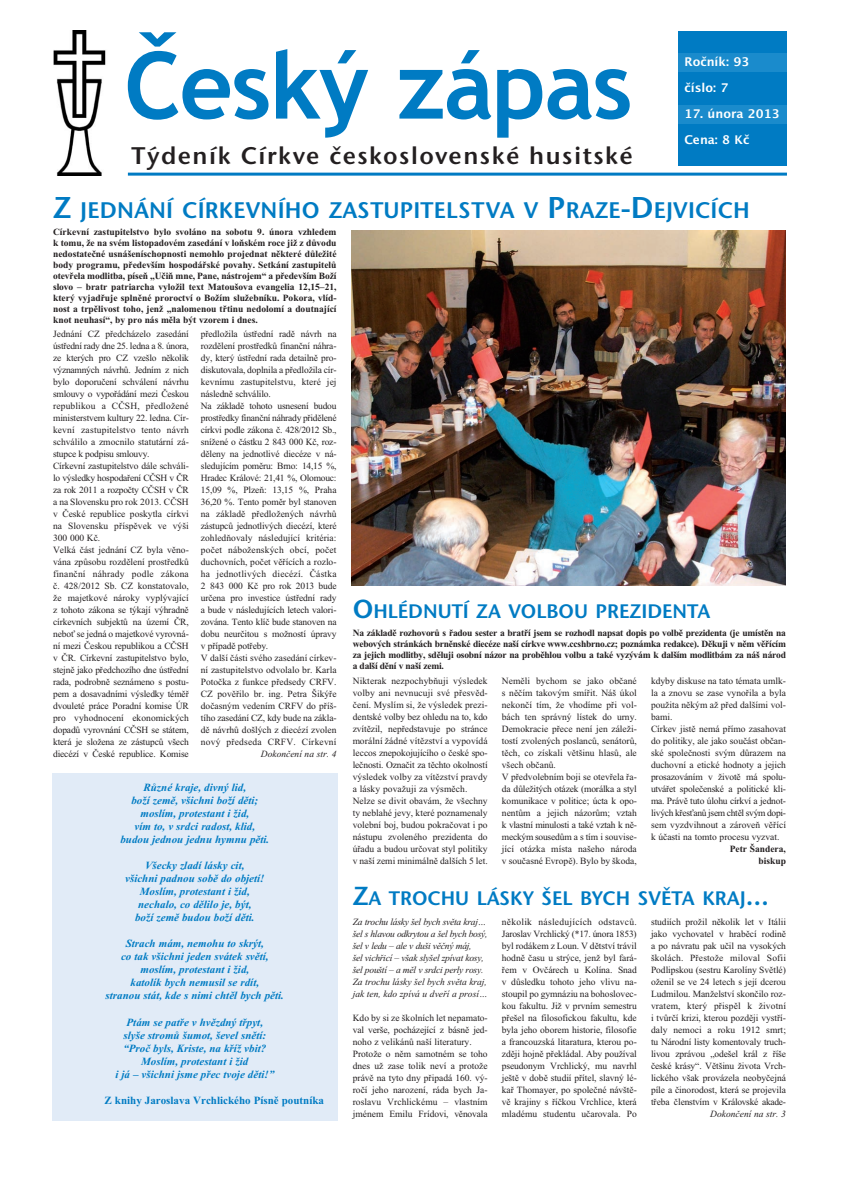
<style>
.page{position:relative;width:843px;height:1192px;background:#fff}
.page>*{position:absolute;margin:0;border:0;box-sizing:border-box;transform-origin:0 0}
.t1{font:700 93px "Trebuchet MS";letter-spacing:-.02em;color:#007bc3}
.t2{font:24px "Stone Sans Sem ITCTT Semi";letter-spacing:.06em;color:#231f20}
.t3{font:22.5px "Stone Sans Sem ITCTT Semi";letter-spacing:.01em;color:#007bc3}
.t4{font:19.5px "Stone Sans Sem ITCTT Semi";color:#007bc3}
.t5{font:700 12px/26px "Lucida Grande";color:#fff}
.t6{font:italic 700 11px/13px "Times New Roman";color:#007bc3;text-align:center}
.t7{font:700 11px "Times New Roman";color:#007bc3}
.t8{font:9.5px/12px "Times New Roman";letter-spacing:-.005em;color:#231f20}
.t9{font:700 9.5px/11px "Times New Roman";color:#231f20;text-align:justify}
.t10{font:italic 9.5px/12px "Times New Roman";letter-spacing:-.025em;color:#231f20}
.t11{font:italic 9.5px "Times New Roman";color:#231f20}
.s1{font-size:30px}
.s2{font-size:26px}
</style>
<div class="page">
<div style="left:677px;top:31px;width:109px;height:134px;background:#007bc3"></div>
<div style="left:678px;top:53px;width:108px;height:19px;background:#1a8bcc"></div>
<div style="left:678px;top:105px;width:108px;height:19px;background:#1a8bcc"></div>
<hr style="left:128px;top:173px;width:658px;height:3px;background:#007bc3">
<img style="left:53px;top:31px;width:53px;height:144px">
<img style="left:351px;top:230px;width:434px;height:355px">
<div style="left:52px;top:773px;width:285px;height:348px;background:#e1ebf7"></div>
<h1 class="t1" style="left:124px;top:32px;width:510px">Český zápas</h1>
<h2 class="t2" style="left:132px;top:141px;width:502px">Týdeník Církve československé husitské</h2>
<p class="t5" style="left:684px;top:49px;width:66px">Ročník: 93 číslo: 7</p>
<p class="t5" style="left:684px;top:101px;width:97px">17. února 2013<br>Cena: 8 Kč</p>
<h3 class="t3" style="left:53px;top:197px;width:698px"><span class="s1">Z</span> JEDNÁNÍ CÍRKEVNÍHO ZASTUPITELSTVA V <span class="s1">P</span>RAZE<span class="s1">-D</span>EJVICÍCH</h3>
<p class="t9" style="left:53px;top:227px;width:285px">Církevní zastupitelstvo bylo svoláno na sobotu 9. února vzhledem k tomu, že na svém listopadovém zasedání v loňském roce již z důvodu nedostatečné usnášeníschopnosti nemohlo projednat některé důležité body programu, především hospodářské povahy. Setkání zastupitelů otevřela modlitba, píseň „Učiň mne, Pane, nástrojem“ a především Boží slovo – bratr patriarcha vyložil text Matoušova evangelia 12,15–21, který vyjadřuje splněné proroctví o Božím služebníku. Pokora, vlíd&shy;nost a trpělivost toho, jenž „nalomenou třtinu nedolomí a doutnající knot neuhasí“, by pro nás měla být vzorem i dnes.</p>
<p class="t8" style="left:53px;top:329px;width:137px">Jednání CZ předcházelo zasedání ústřední rady dne 25. ledna a 8. února, ze kterých pro CZ vzešlo několik významných návrhů. Jedním z nich bylo doporučení schválení návrhu smlouvy o vypořádání mezi Českou republikou a CČSH, předložené ministerstvem kultury 22. ledna. Cír&shy;kevní zastupitelstvo tento návrh schválilo a zmocnilo statutární zá&shy;stupce k podpisu smlouvy.<br>Církevní zastupitelstvo dále schváli&shy;lo výsledky hospodaření CČSH v ČR za rok 2011 a rozpočty CČSH v ČR a na Slovensku pro rok 2013. CČSH v České republice poskytla církvi na Slovensku příspěvek ve výši<br>300 000 Kč.<br>Velká část jednání CZ byla věno&shy;vána způsobu rozdělení prostředků finanční náhrady podle zákona č. 428/2012 Sb. CZ konstatovalo, že majetkové nároky vyplývající z to hoto zákona se týkají výhradně církevních subjektů na území ČR, neboť se jedná o majetkové vyrovná&shy;ní mezi Českou republikou a CČSH v ČR. Církevní zastupitelstvo bylo, stejně jako předchozího dne ústřední rada, podrobně seznámeno s postu&shy;pem a dosavadními výsledky téměř dvouleté práce Poradní komise ÚR pro vyhodnocení ekonomických dopadů vyrovnání CČSH se státem, která je složena ze zástupců všech diecézí v České republice. Komise</p>
<p class="t8" style="left:201px;top:329px;width:137px">předložila ústřední radě návrh na rozdělení prostředků finanční náhra&shy;dy, který ústřední rada detailně pro&shy;diskutovala, doplnila a předložila cír&shy;kevnímu zastupitelstvu, které jej následně schválilo.<br>Na základě tohoto usnesení budou prostředky finanční náhrady přidělené církvi podle zákona č. 428/2012 Sb., snížené o částku 2 843 000 Kč, roz&shy;děleny na jednotlivé diecéze v ná&shy;sledujícím poměru: Brno: 14,15 %, Hradec Králové: 21,41 %, Olomouc:<br>15,09 %, Plzeň: 13,15 %, Praha 36,20 %. Tento poměr byl stanoven na základě předložených návrhů zástupců jednotlivých diecézí, které zohledňovaly následující kritéria: počet náboženských obcí, počet duchovních, počet věřících a rozlo&shy;ha jednotlivých diecézí. Částka 2 843 000 Kč pro rok 2013 bude určena pro investice ústřední rady a bu de v následujících letech valori&shy;zována. Tento klíč bude stanoven na dobu neurčitou s možností úpravy v případě potřeby.<br>V další části své ho zasedání církev&shy;ní zastupitelstvo odvolalo br. Karla Potočka z funkce předsedy CRFV.<br>CZ pověřilo br. ing. Petra Šikýře dočasným vedením CRFV do příš&shy;tího zasedání CZ, kdy bude na zákla&shy;dě návrhů došlých z diecézí zvolen nový předseda CRFV. Církevní</p>
<p class="t11" style="left:261px;top:750px;width:77px">Dokončení na str. 4</p>
<p class="t6" style="left:120px;top:782px;width:150px">Různé kraje, divný lid,<br>boží země, všichni boží děti; moslím, protestant i žid,<br>vím to, v srdci radost, klid, budou jednou jednu hymnu pěti.</p>
<p class="t6" style="left:125px;top:860px;width:141px">Všecky zladí lásky cit,<br>všichni padnou sobě do objetí!<br>Moslím, protestant i žid, nechalo, co dělilo je, být,<br>boží země budou boží děti.</p>
<p class="t6" style="left:106px;top:938px;width:180px">Strach mám, nemohu to skrýt,<br>co tak všichni jeden svátek světí, moslím, protestant i žid,<br>katolík bych nemusil se rdít,<br>stranou stát, kde s nimi chtěl bych pěti.</p>
<p class="t6" style="left:115px;top:1016px;width:160px">Ptám se patře v hvězdný třpyt, slyše stromů šumot, ševel snětí: “Proč byls, Kriste, na kříž vbit?<br>Moslím, protestant i žid<br>i já – všichni jsme přec tvoje děti!”</p>
<p class="t7" style="left:104px;top:1096px;width:221px">Z knihy Jaroslava Vrchlického Písně poutníka</p>
<h3 class="t4" style="left:352px;top:599px;width:359px"><span class="s2">O</span>HLÉDNUTÍ ZA VOLBOU PREZIDENTA</h3>
<p class="t9" style="left:352px;top:628px;width:434px">Na základě rozhovorů s řadou sester a bratří jsem se rozhodl napsat dopis po volbě prezidenta (je umístěn na webových stránkách brněnské diecéze naší církve www.ccshbrno.cz; poznámka redakce). Děkuji v něm věřícím za jejich modlitby, sděluji osobní názor na proběhlou volbu a také vyzývám k dalším modlitbám za náš národ a další dění v naší zemi.</p>
<p class="t8" style="left:352px;top:676px;width:136px">Nikterak nezpochybňuji výsledek volby ani nevnucuji své přesvěd&shy;čení. Myslím si, že výsledek prezi&shy;dentské volby bez ohledu na to, kdo zvítězil, nepředstavuje po stránce morální žádné vítězství a vypovídá leccos znepokojujícího o české spo&shy;lečnosti. Označit za těchto okolností výsledek volby za vítězství pravdy a lásky považuji za výsměch.<br>Nelze se divit obavám, že všechny ty neblahé jevy, které poznamenaly volební boj, budou pokračovat i po nástupu zvoleného prezidenta do úřadu a budou určovat styl politiky v naší zemi minimálně dalších 5 let.</p>
<p class="t8" style="left:501px;top:676px;width:136px">Neměli bychom se jako občané s něčím takovým smířit. Náš úkol nekončí tím, že vhodíme při vol&shy;bách ten správný lístek do urny.<br>Demokracie přece není jen záleži&shy;tostí zvolených poslanců, senátorů, těch, co získali většinu hlasů, ale všech občanů.<br>V předvolebním boji se otevřela řa&shy;da důležitých otázek (morálka a styl komunikace v politice; úcta k opo&shy;nentům a jejich názorům; vztah k vlastní minulosti a také vztah k ně&shy;meckým sousedům a s tím i souvise&shy;jící otázka místa našeho národa v současné Evropě). Bylo by škoda,</p>
<p class="t8" style="left:650px;top:676px;width:136px">kdyby diskuse na tato témata umlk&shy;la a znovu se zase vynořila a byla použita někým až před dalšími vol&shy;bami.<br>Církev jistě nemá přímo zasahovat do politiky, ale jako součást občan&shy;ské společnosti svým důrazem na duchovní a etické hodnoty a jejich prosazováním v životě má spolu - utvářet společenské a politické kli - ma. Právě tuto úlohu církví a jednot&shy;livých křesťanů jsem chtěl svým dopi&shy;sem vyzdvihnout a zároveň věřící k účasti na tomto procesu vyzvat.</p>
<p class="t9" style="left:729px;top:844px;width:58px;line-height:12px;text-align:right">Petr Šandera, biskup</p>
<h3 class="t4" style="left:352px;top:886px;width:418px"><span class="s2">Z</span>A TROCHU LÁSKY ŠEL BYCH SVĚTA KRAJ<span class="s2">…</span></h3>
<p class="t10" style="left:352px;top:917px;width:136px">Za trochu lásky šel bych světa kraj… šel s hlavou odkrytou a šel bych bosý, šel v ledu – ale v duši věčný máj,<br>šel vichřicí – však slyšel zpívat kosy, šel pouští – a měl v srdci perly rosy.<br>Za trochu lásky šel bych světa kraj, jak ten, kdo zpívá u dveří a prosí…</p>
<p class="t8" style="left:352px;top:1013px;width:136px">Kdo by si ze školních let nepamato&shy;val verše, pocházející z básně jed - noho z velikánů naší literatury.<br>Protože o něm samotném se toho dnes už zase tolik neví a protože právě na tyto dny připadá 160. vý&shy;ročí jeho narození, ráda bych Ja&shy;roslavu Vrchlickému – vlastním jménem Emilu Frídovi, věnovala</p>
<p class="t8" style="left:501px;top:917px;width:136px;text-align:justify">několik následujících odstavců.<br>Jaroslav Vrchlický (*17. února 1853) byl rodákem z Loun. V dětství trávil hodně času u strýce, jenž byl fará&shy;řem v Ovčárech u Kolína. Snad v důsledku tohoto jeho vlivu na&shy;stoupil po gymnáziu na bohoslovec&shy;kou fakultu. Již v prvním semestru přešel na filo so fickou fakultu, kde byla jeho oborem historie, filosofie a francouzská litaratura, kterou po&shy;zději hojně překládal. Aby používal pseudonym Vrchlický, mu navrhl ještě v době studií přítel, slavný lé&shy;kař Tho mayer, po společné návště&shy;vě krajiny s říčkou Vrchlice, která mladému studentu učarovala. Po</p>
<p class="t8" style="left:650px;top:917px;width:136px;text-align:justify">studiích prožil několik let v Itálii jako vy cho vatel v hraběcí rodině a po návratu pak učil na vysokých školách. Přestože miloval Sofii Pod lipskou (sestru Karolíny Světlé) oženil se ve 24 letech s její dcerou Ludmilou. Manželství skončilo roz&shy;vratem, který přispěl k životní i tvůrčí krizi, kterou později vystří&shy;daly nemoci a roku 1912 smrt; tu Národní listy komentovaly truch&shy;livou zprávou „odešel král z říše české krásy“. Většinu života Vrch&shy;lického však provázela neobyčejná píle a činorodost, která se projevila třeba členstvím v Krá lov ské akade-</p>
<p class="t11" style="left:710px;top:1110px;width:77px">Dokončení na str. 3</p>
</div>
